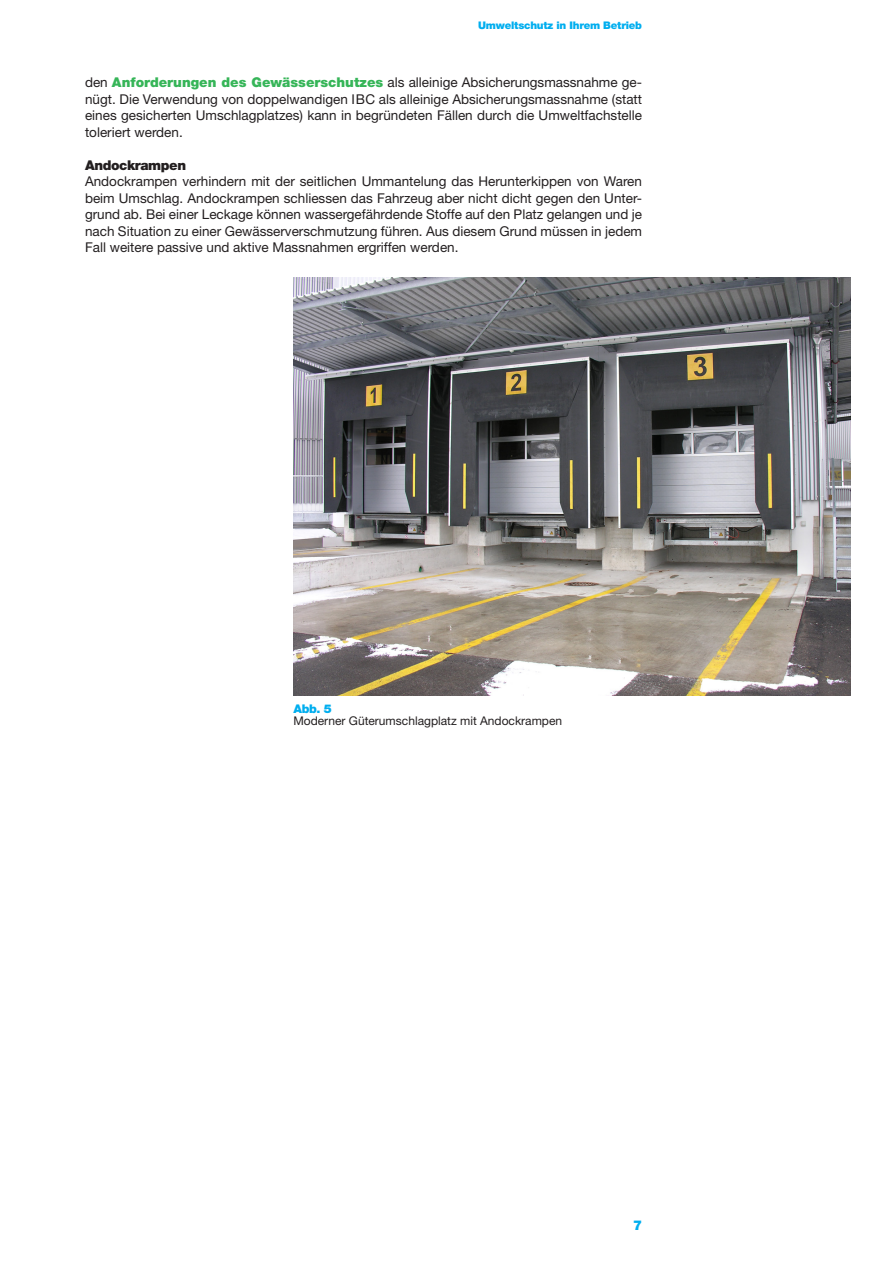
<style>
.page{position:relative;width:893px;height:1263px;background:#fff}
.page>*{position:absolute;margin:0;border:0;box-sizing:border-box;transform-origin:0 0}
.t1{font:13.5px/16.5px "Helvetica Neue";color:#231f20;text-align:justify}
.t2{font:900 13.5px "Helvetica Neue";letter-spacing:-.03em;color:#231f20}
.t3{font:900 13.5px "Helvetica Neue";color:#00aeef}
.t4{font:12px "Helvetica Neue";color:#231f20}
.t5{font:900 12px "Helvetica Neue";color:#00aeef}
.t6{font:900 10.5px "Helvetica Neue";letter-spacing:-.02em;color:#00aeef}
.s1{font-weight:900;color:#36b558}
</style>
<div class="page">
<img style="left:293px;top:278px;width:557px;height:417px">
<p class="t6" style="left:478px;top:19px;width:165px">Umweltschutz in Ihrem Betrieb</p>
<p class="t1" style="left:85px;top:74px;width:559px">den <span class="s1">Anforderungen des Gewässerschutzes</span> als alleinige Absicherungsmassnahme ge&shy;nügt. Die Verwendung von doppelwandigen IBC als alleinige Absicherungsmassnahme (statt eines gesicherten Umschlagplatzes) kann in begründeten Fällen durch die Umweltfachstelle toleriert werden.</p>
<p class="t2" style="left:85px;top:157px;width:103px">Andockrampen</p>
<p class="t1" style="left:85px;top:173px;width:559px">Andockrampen verhindern mit der seitlichen Ummantelung das Herunterkippen von Waren beim Umschlag. Andockrampen schliessen das Fahrzeug aber nicht dicht gegen den Unter&shy;grund ab. Bei einer Leckage können wassergefährdende Stoffe auf den Platz gelangen und je nach Situation zu einer Gewässerverschmutzung führen. Aus diesem Grund müssen in jedem Fall weitere passive und aktive Massnahmen ergriffen werden.</p>
<p class="t5" style="left:293px;top:702px;width:40px">Abb. 5</p>
<p class="t4" style="left:293px;top:714px;width:270px">Moderner Güterumschlagplatz mit Andockrampen</p>
<p class="t3" style="left:633px;top:1217px;width:11px">7</p>
</div>
